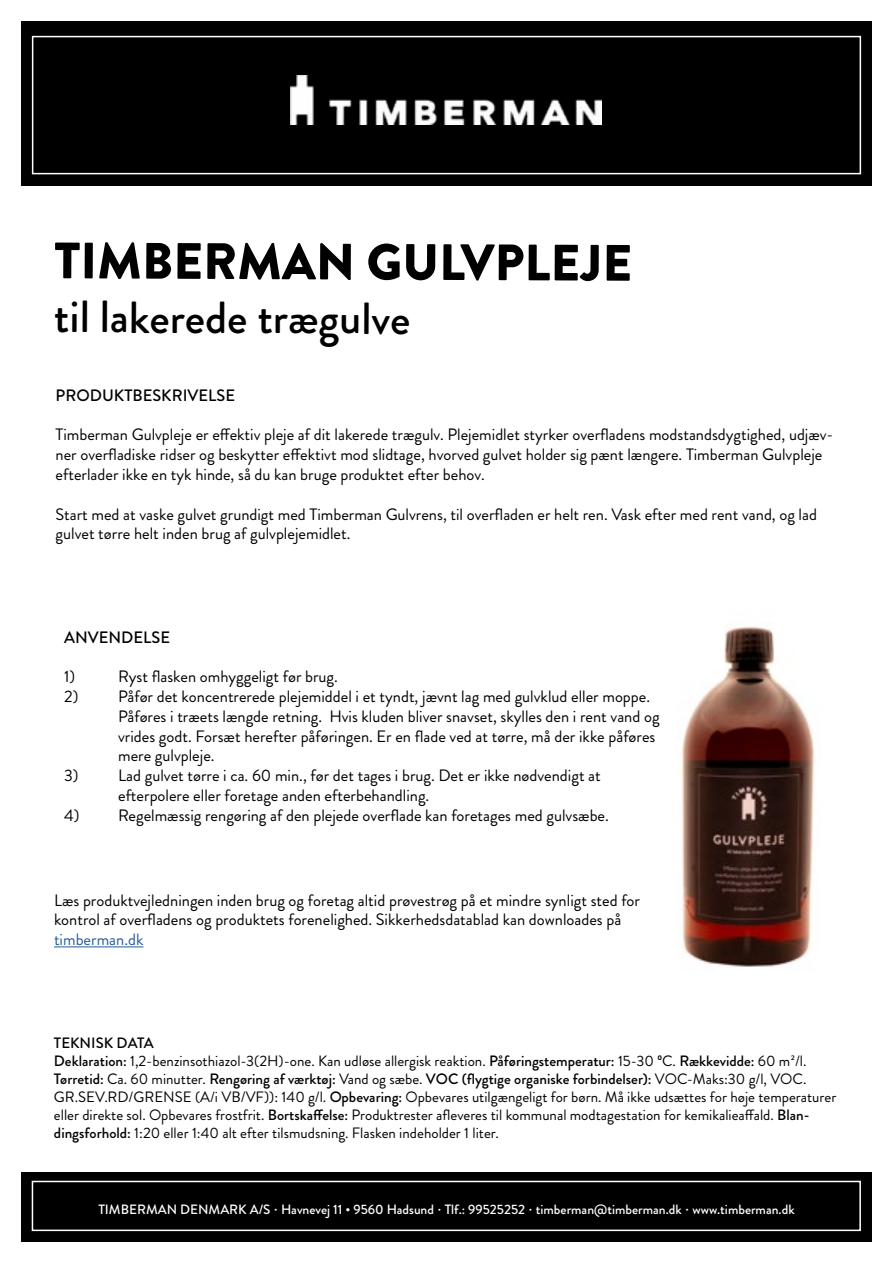
<style>
.page{position:relative;width:893px;height:1263px;background:#fff}
.page>*{position:absolute;margin:0;border:0;box-sizing:border-box;transform-origin:0 0}
.t1{font:900 51px "Brandon Grotesque";letter-spacing:-.005em;color:#000}
.t2{font:500 45px "Brandon Grotesque";letter-spacing:-.005em;color:#000}
.t3{font:16.5px/19.8px "Brandon Grotesque";color:#000}
.t4{font:500 16.5px "Brandon Grotesque";color:#000}
.t5{font:16.5px "Brandon Grotesque";color:#275b9b}
.t6{font:15px/18px "Brandon Grotesque";color:#000}
.t7{font:500 13.5px "Brandon Grotesque";color:#fff}
.s1{font-weight:500}
.s2{font-weight:300}
</style>
<div class="page">
<img style="left:681px;top:626px;width:134px;height:341px">
<hr style="left:54px;top:946px;width:89px;height:1px;background:#275b9b">
<div style="left:21px;top:1172px;width:851px;height:70px;background:#000"></div>
<div style="left:21px;top:21px;width:851px;height:165px;background:#000"></div>
<img style="left:290px;top:75px;width:312px;height:49px">
<div style="left:32px;top:36px;width:829px;height:138px;border:2px solid #fff"></div>
<div style="left:32px;top:1181px;width:829px;height:50px;border:2px solid #fff"></div>
<h1 class="t1" style="left:54px;top:226px;width:580px">TIMBERMAN GULVPLEJE</h1>
<h2 class="t2" style="left:54px;top:286px;width:358px">til lakerede trægulve</h2>
<p class="t4" style="left:56px;top:384px;width:181px">PRODUKTBESKRIVELSE</p>
<p class="t3" style="left:56px;top:425px;width:779px">Timberman Gulvpleje er effektiv pleje af dit lakerede trægulv. Plejemidlet styrker overfladens modstandsdygtighed, udjæv&shy;ner overfladiske ridser og beskytter effektivt mod slidtage, hvorved gulvet holder sig pænt længere. Timberman Gulvpleje efterlader ikke en tyk hinde, så du kan bruge produktet efter behov.</p>
<p class="t3" style="left:56px;top:504px;width:763px">Start med at vaske gulvet grundigt med Timberman Gulvrens, til overfladen er helt ren. Vask efter med rent vand, og lad gulvet tørre helt inden brug af gulvplejemidlet.</p>
<p class="t4" style="left:64px;top:625px;width:107px">ANVENDELSE</p>
<p class="t3" style="left:64px;top:667px;width:13px">1)</p>
<p class="t3" style="left:118px;top:667px;width:221px">Ryst flasken omhyggeligt før brug.</p>
<p class="t3" style="left:64px;top:687px;width:16px">2)</p>
<p class="t3" style="left:118px;top:687px;width:543px">Påfør det koncentrerede plejemiddel i et tyndt, jævnt lag med gulvklud eller moppe.<br>Påføres i træets længde retning. Hvis kluden bliver snavset, skylles den i rent vand og vrides godt. Forsæt herefter påføringen. Er en flade ved at tørre, må der ikke påføres mere gulvpleje.</p>
<p class="t3" style="left:64px;top:766px;width:16px">3)</p>
<p class="t3" style="left:118px;top:766px;width:484px">Lad gulvet tørre i ca. 60 min., før det tages i brug. Det er ikke nødvendigt at efterpolere eller foretage anden efterbehandling.</p>
<p class="t3" style="left:64px;top:805px;width:546px">4) Regelmæssig rengøring af den plejede overflade kan foretages med gulvsæbe.</p>
<p class="t3" style="left:54px;top:890px;width:588px">Læs produktvejledningen inden brug og foretag altid prøvestrøg på et mindre synligt sted for kontrol af overfladens og produktets forenelighed. Sikkerhedsdatablad kan downloades på</p>
<p class="t5" style="left:54px;top:928px;width:91px">timberman.dk</p>
<p class="t6" style="left:54px;top:1034px;width:784px"><span class="s1">TEKNISK DATA<br>Deklaration:</span> 1,2-benzinsothiazol-3(2H)-one. Kan udløse allergisk reaktion. <span class="s1">Påføringstemperatur:</span> 15-30 <span class="s1">º</span>C. <span class="s1">Rækkevidde:</span> 60 m2/l.<br><span class="s1">Tørretid:</span> Ca. 60 minutter. <span class="s1">Rengøring af værktøj:</span> Vand og sæbe. <span class="s1">VOC (flygtige organiske forbindelser):</span> VOC-Maks:30 g/l, VOC.<br>GR.SEV.RD/GRENSE (A/i VB/VF)): 140 g/l. <span class="s1">Opbevaring:</span> Opbevares utilgængeligt for børn. Må ikke udsættes for høje temperaturer eller direkte sol. Opbevares frostfrit. <span class="s1">Bortskaffelse:</span> Produktrester afleveres til kommunal modtagestation for kemikalieaffald. <span class="s1">Blan&shy;dingsforhold:</span> 1:20 eller 1:40 alt efter tilsmudsning. Flasken indeholder 1 liter.</p>
<p class="t7" style="left:98px;top:1200px;width:698px">TIMBERMAN DENMARK A/S <span class="s2">•</span> Havnevej 11 • 9560 Hadsund <span class="s2">•</span> Tlf.: 99525252 <span class="s2">•</span> timberman@timberman.dk <span class="s2">•</span> www.timberman.dk</p>
</div>
